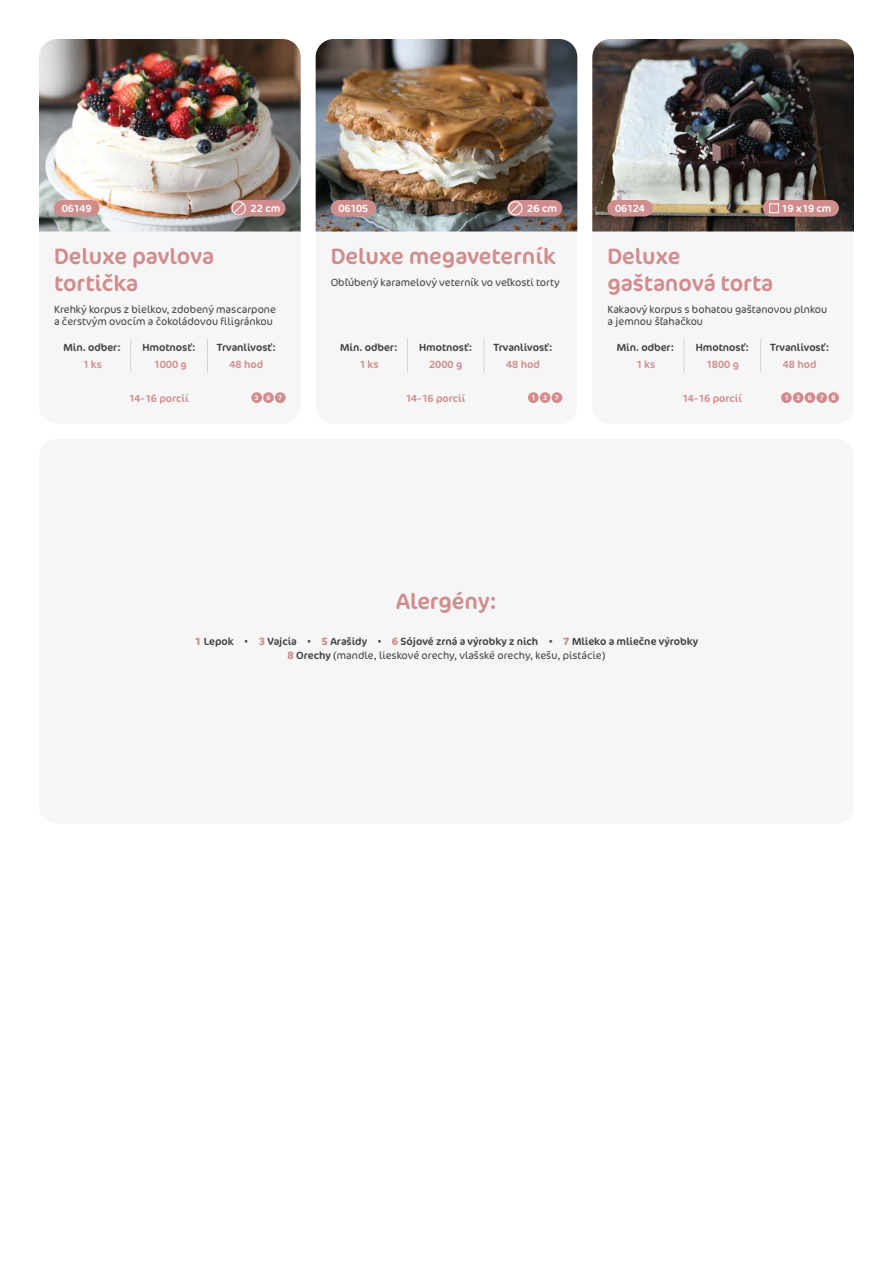
<style>
.page{position:relative;width:893px;height:1263px;background:#fff}
.page>*{position:absolute;margin:0;border:0;box-sizing:border-box;transform-origin:0 0}
.t1{font:22.5px/27px "Cocon Pro";color:#d18d8e}
.t2{font:10.5px/13.5px "Cocon Pro";color:#414042;text-align:center}
.t3{font:300 10.5px/12.6px "Cocon Pro";color:#414042}
.t4{font:10.5px "Cocon Pro";color:#d18d8e}
.t5{font:10.5px "Cocon Pro";color:#fff}
.t6{font:6.9px "Cocon Pro";letter-spacing:1.12em;color:#fff}
.s1{font-size:6.9px}
.s2{font-weight:700;color:#d18d8e}
.s3{font-weight:300}
</style>
<div class="page">
<div style="left:39px;top:39px;width:262px;height:385px;background:#f1f1f2;border-radius:18px"></div>
<img style="left:39px;top:39px;width:262px;height:192px">
<div style="left:54px;top:200px;width:45px;height:16px;background:#d18d8e;border-radius:8px"></div>
<div style="left:275px;top:392px;width:11px;height:11px;background:#d18d8e;border-radius:50%"></div>
<div style="left:263px;top:392px;width:11px;height:11px;background:#d18d8e;border-radius:50%"></div>
<div style="left:251px;top:392px;width:11px;height:11px;background:#d18d8e;border-radius:50%"></div>
<svg style="left:130px;top:339px;width:1px;height:34px"></svg>
<svg style="left:207px;top:339px;width:1px;height:34px"></svg>
<div style="left:230px;top:200px;width:56px;height:16px;background:#d18d8e;border-radius:8px"></div>
<div style="left:232px;top:201px;width:14px;height:14px;border:1px solid #fff;border-radius:50%"></div>
<svg style="left:233px;top:203px;width:11px;height:11px"></svg>
<div style="left:316px;top:39px;width:261px;height:385px;background:#f1f1f2;border-radius:18px"></div>
<img style="left:316px;top:39px;width:261px;height:192px">
<div style="left:331px;top:200px;width:45px;height:16px;background:#d18d8e;border-radius:8px"></div>
<div style="left:551px;top:392px;width:11px;height:11px;background:#d18d8e;border-radius:50%"></div>
<div style="left:540px;top:392px;width:10px;height:11px;background:#d18d8e;border-radius:50%"></div>
<div style="left:528px;top:392px;width:11px;height:11px;background:#d18d8e;border-radius:50%"></div>
<svg style="left:407px;top:339px;width:1px;height:34px"></svg>
<svg style="left:484px;top:339px;width:1px;height:34px"></svg>
<div style="left:507px;top:200px;width:55px;height:16px;background:#d18d8e;border-radius:8px"></div>
<div style="left:508px;top:201px;width:14px;height:14px;border:1px solid #fff;border-radius:50%"></div>
<svg style="left:510px;top:203px;width:11px;height:11px"></svg>
<div style="left:592px;top:39px;width:262px;height:385px;background:#f1f1f2;border-radius:18px"></div>
<img style="left:592px;top:39px;width:262px;height:192px">
<div style="left:607px;top:200px;width:46px;height:16px;background:#d18d8e;border-radius:8px"></div>
<div style="left:828px;top:392px;width:11px;height:11px;background:#d18d8e;border-radius:50%"></div>
<div style="left:816px;top:392px;width:11px;height:11px;background:#d18d8e;border-radius:50%"></div>
<div style="left:805px;top:392px;width:10px;height:11px;background:#d18d8e;border-radius:50%"></div>
<div style="left:793px;top:392px;width:11px;height:11px;background:#d18d8e;border-radius:50%"></div>
<div style="left:781px;top:392px;width:11px;height:11px;background:#d18d8e;border-radius:50%"></div>
<svg style="left:684px;top:339px;width:1px;height:34px"></svg>
<svg style="left:760px;top:339px;width:1px;height:34px"></svg>
<div style="left:39px;top:439px;width:815px;height:385px;background:#f1f1f2;border-radius:18px"></div>
<div style="left:763px;top:200px;width:76px;height:16px;background:#d18d8e;border-radius:8px"></div>
<div style="left:769px;top:203px;width:10px;height:10px;border:1px solid #fff"></div>
<p class="t5" style="left:62px;top:201px;width:32px">06149</p>
<p class="t5" style="left:238px;top:201px;width:44px"><span class="s1">1</span> 22 cm</p>
<p class="t5" style="left:338px;top:201px;width:32px">06105</p>
<p class="t5" style="left:514px;top:201px;width:44px"><span class="s1">1</span> 26 cm</p>
<p class="t5" style="left:615px;top:201px;width:32px">06124</p>
<p class="t5" style="left:770px;top:201px;width:63px"><span class="s1">1</span> 19 x19 cm</p>
<h1 class="t1" style="left:54px;top:243px;width:161px">Deluxe pavlova tortička</h1>
<p class="t3" style="left:54px;top:302px;width:223px">Krehký korpus z bielkov, zdobený mascarpone a čerstvým ovocím a čokoládovou filigránkou</p>
<p class="t2" style="left:63px;top:340px;width:59px">Min. odber:</p>
<p class="t2" style="left:142px;top:340px;width:55px">Hmotnosť:</p>
<p class="t2" style="left:217px;top:340px;width:60px">Trvanlivosť:</p>
<p class="t4" style="left:82px;top:357px;width:21px">1 ks</p>
<p class="t4" style="left:153px;top:357px;width:35px">1000 g</p>
<p class="t4" style="left:229px;top:357px;width:35px">48 hod</p>
<p class="t4" style="left:128px;top:391px;width:62px">14-16 porcií</p>
<p class="t6" style="left:255px;top:393px;width:29px">367</p>
<h1 class="t1" style="left:331px;top:243px;width:227px">Deluxe megaveterník</h1>
<p class="t3" style="left:331px;top:275px;width:231px">Obľúbený karamelový veterník vo veľkosti torty</p>
<p class="t2" style="left:340px;top:340px;width:59px">Min. odber:</p>
<p class="t2" style="left:419px;top:340px;width:55px">Hmotnosť:</p>
<p class="t2" style="left:493px;top:340px;width:60px">Trvanlivosť:</p>
<p class="t4" style="left:359px;top:357px;width:21px">1 ks</p>
<p class="t4" style="left:429px;top:357px;width:35px">2000 g</p>
<p class="t4" style="left:506px;top:357px;width:35px">48 hod</p>
<p class="t4" style="left:405px;top:391px;width:62px">14-16 porcií</p>
<p class="t6" style="left:531px;top:393px;width:29px">137</p>
<h1 class="t1" style="left:607px;top:243px;width:167px">Deluxe gaštanová torta</h1>
<p class="t3" style="left:607px;top:302px;width:221px">Kakaový korpus s bohatou gaštanovou plnkou a jemnou šľahačkou</p>
<p class="t2" style="left:617px;top:340px;width:59px">Min. odber:</p>
<p class="t2" style="left:696px;top:340px;width:55px">Hmotnosť:</p>
<p class="t2" style="left:770px;top:340px;width:60px">Trvanlivosť:</p>
<p class="t4" style="left:636px;top:357px;width:21px">1 ks</p>
<p class="t4" style="left:706px;top:357px;width:35px">1800 g</p>
<p class="t4" style="left:783px;top:357px;width:35px">48 hod</p>
<p class="t4" style="left:682px;top:391px;width:62px">14-16 porcií</p>
<p class="t6" style="left:784px;top:393px;width:53px">13678</p>
<h1 class="t1" style="left:396px;top:587px;width:102px">Alergény:</h1>
<p class="t2" style="left:195px;top:635px;width:505px"><span class="s2">1</span> Lepok ∙ <span class="s2">3</span> Vajcia ∙ <span class="s2">5</span> Arašidy ∙ <span class="s2">6</span> Sójové zrná a výrobky z nich ∙ <span class="s2">7</span> Mlieko a mliečne výrobky<br><span class="s2">8</span> Orechy <span class="s3">(mandle, lieskové orechy, vlašské orechy, kešu, pistácie)</span></p>
</div>
